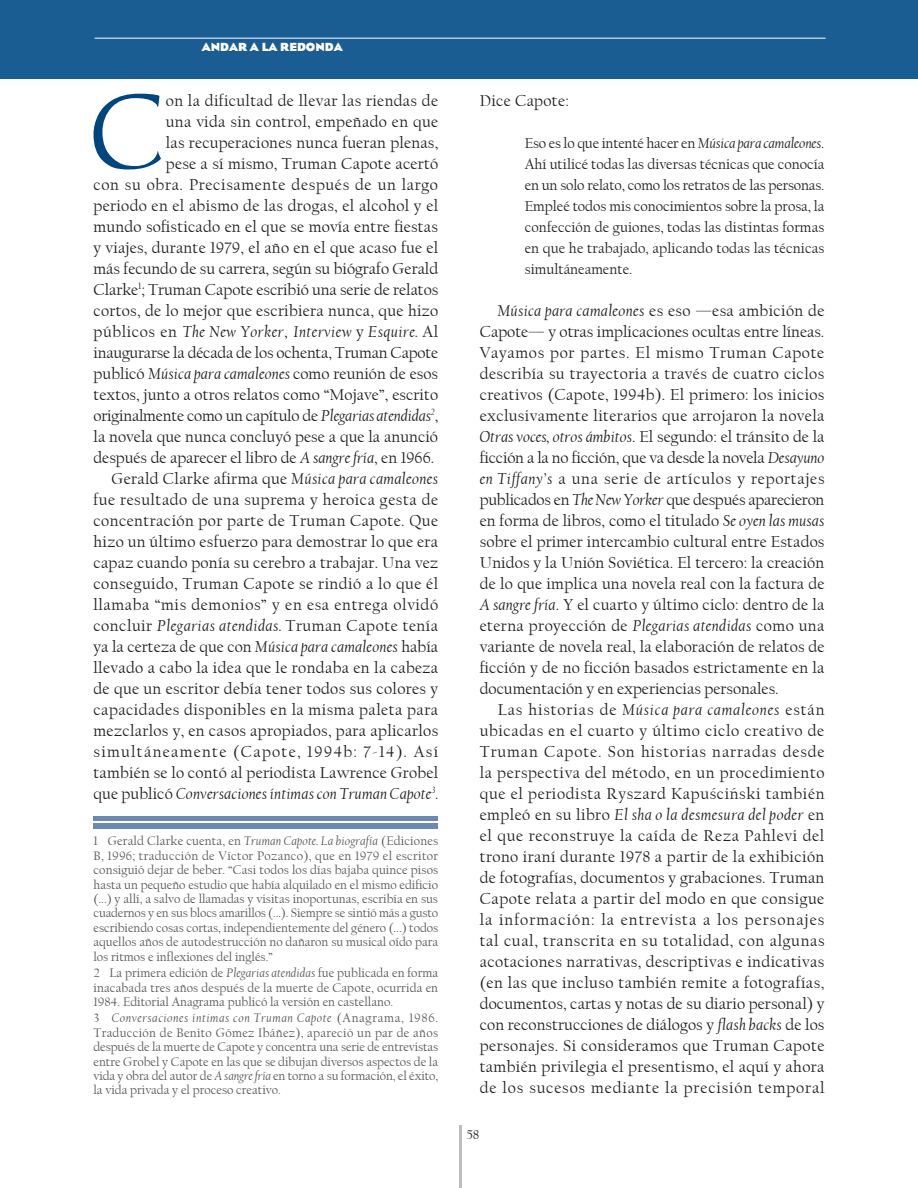
<style>
.page{position:relative;width:918px;height:1188px;background:#fff}
.page>*{position:absolute;margin:0;border:0;box-sizing:border-box;transform-origin:0 0}
.capitular2{font:111.3px "Californian FB";color:#00467e}
.capitular2-2{font:16.5px/21px "Californian FB";letter-spacing:.015em;color:#231f20;text-align:justify}
.notas_de_pie{font:16.5px "Californian FB";letter-spacing:.02em;color:#231f20}
.sss{font:15px/21px "Californian FB";letter-spacing:.005em;color:#231f20;text-align:justify}
.numero{font:13.5px "Californian FB";color:#231f20}
.notas_de_pie-2{font:12.9px/14.4px "Californian FB";color:#57585a;text-align:justify}
.POESIA{font:700 12px "Eagle";color:#fff}
.s1{font-style:italic}
</style>
<div class="page">
<hr style="left:459px;top:1125px;width:3px;height:63px;background:#bcbdc0">
<div style="left:0;top:0;width:918px;height:79px;background:#1a5d93"></div>
<hr style="left:95px;top:38px;width:731px;height:1px;background:#fff">
<div style="left:94px;top:816px;width:344px;height:13px;background:#6b89b4"></div>
<hr style="left:94px;top:821px;width:344px;height:2px;background:#fff">
<p class="POESIA" style="left:202px;top:40px;width:143px">ANDAR A LA REDONDA</p>
<p class="capitular2" style="left:89px;top:71px;width:78px">C</p>
<p class="capitular2-2" style="left:94px;top:90px;width:346px;text-align:right">on la dificultad de llevar las riendas de<br>una vida sin control, empeñado en que<br>las recuperaciones nunca fueran plenas,<br>pese a sí mismo, Truman Capote acertó<br>con su obra. Precisamente después de un largo periodo en el abismo de las drogas, el alcohol y el mundo sofisticado en el que se movía entre fiestas y viajes, durante 1979, el año en el que acaso fue el más fecundo de su carrera, según su biógrafo Gerald Clarke<sup>1</sup>; Truman Capote escribió una serie de relatos cortos, de lo mejor que escribiera nunca, que hizo públicos en <span class="s1">The New Yorker</span>, <span class="s1">Interview</span> y <span class="s1">Esquire.</span> Al inaugurarse la década de los ochenta, Truman Capote publicó <span class="s1">Música para camaleones</span> como reunión de esos textos, junto a otros relatos como “Mojave”, escrito originalmente como un capítulo de <span class="s1">Plegarias atendidas</span><sup>2</sup>, la novela que nunca concluyó pese a que la anunció después de aparecer el libro de <span class="s1">A sangre fría</span>, en 1966.</p>
<p class="capitular2-2" style="left:94px;top:468px;width:346px;text-indent:18px">Gerald Clarke afirma que <span class="s1">Música para camaleones </span>fue resultado de una suprema y heroica gesta de concentración por parte de Truman Capote. Que hizo un último esfuerzo para demostrar lo que era capaz cuando ponía su cerebro a trabajar. Una vez conseguido, Truman Capote se rindió a lo que él llamaba “mis demonios” y en esa entrega olvidó concluir <span class="s1">Plegarias atendidas.</span> Truman Capote tenía ya la certeza de que con <span class="s1">Música para camaleones</span> había llevado a cabo la idea que le rondaba en la cabeza de que un escritor debía tener todos sus colores y capacidades disponibles en la misma paleta para mezclarlos y, en casos apropiados, para aplicarlos simultáneamente (Capote, 1994b: 7-14). Así también se lo contó al periodista Lawrence Grobel que publicó <span class="s1">Conversaciones íntimas con Truman Capote</span><sup>3</sup><span class="s1">.</span></p>
<p class="notas_de_pie-2" style="left:94px;top:834px;width:346px">1 Gerald Clarke cuenta, en <span class="s1">Truman Capote. La biografía</span> (Ediciones B, 1996; traducción de Víctor Pozanco), que en 1979 el escritor consiguió dejar de beber. “Casi todos los días bajaba quince pisos hasta un pequeño estudio que había alquilado en el mismo edificio (...) y allí, a salvo de llamadas y visitas inoportunas, escribía en sus cuadernos y en sus blocs amarillos (...). Siempre se sintió más a gusto escribiendo cosas cortas, independientemente del género (...) todos aquellos años de autodestrucción no dañaron su musical oído para los ritmos e inflexiones del inglés.”</p>
<p class="notas_de_pie-2" style="left:94px;top:966px;width:346px">2 La primera edición de <span class="s1">Plegarias atendidas</span> fue publicada en forma inacabada tres años después de la muerte de Capote, ocurrida en 1984. Editorial Anagrama publicó la versión en castellano.</p>
<p class="notas_de_pie-2" style="left:94px;top:1011px;width:346px">3 <span class="s1">Conversaciones íntimas con Truman Capote</span> (Anagrama, 1986.<br>Traducción de Benito Gómez Ibáñez), apareció un par de años después de la muerte de Capote y concentra una serie de entrevistas entre Grobel y Capote en las que se dibujan diversos aspectos de la vida y obra del autor de <span class="s1">A sangre fría</span> en torno a su formación, el éxito, la vida privada y el proceso creativo.</p>
<p class="notas_de_pie" style="left:480px;top:91px;width:91px">Dice Capote:</p>
<p class="sss" style="left:525px;top:133px;width:301px">Eso es lo que intenté hacer en <span class="s1">Música para camaleones</span>.<br>Ahí utilicé todas las diversas técnicas que conocía en un solo relato, como los retratos de las personas.<br>Empleé todos mis conocimientos sobre la prosa, la confección de guiones, todas las distintas formas en que he trabajado, aplicando todas las técnicas simultáneamente.</p>
<p class="capitular2-2" style="left:480px;top:300px;width:346px;text-indent:18px"><span class="s1">Música para camaleones</span> es eso —esa ambición de Capote— y otras implicaciones ocultas entre líneas.<br>Vayamos por partes. El mismo Truman Capote describía su trayectoria a través de cuatro ciclos creativos (Capote, 1994b). El primero: los inicios exclusivamente literarios que arrojaron la novela <span class="s1">Otras voces, otros ámbitos</span>. El segundo: el tránsito de la ficción a la no ficción, que va desde la novela <span class="s1">Desayuno en Tiffany’s</span> a una serie de artículos y reportajes publicados en <span class="s1">The New Yorker</span> que después aparecieron en forma de libros, como el titulado <span class="s1">Se oyen las musas </span>sobre el primer intercambio cultural entre Estados Unidos y la Unión Soviética. El tercero: la creación de lo que implica una novela real con la factura de <span class="s1">A sangre fría</span>. Y el cuarto y último ciclo: dentro de la eterna proyección de <span class="s1">Plegarias atendidas</span> como una variante de novela real, la elaboración de relatos de ficción y de no ficción basados estrictamente en la documentación y en experiencias personales.</p>
<p class="capitular2-2" style="left:480px;top:699px;width:346px;text-indent:18px">Las historias de <span class="s1">Música para camaleones</span> están ubicadas en el cuarto y último ciclo creativo de Truman Capote. Son historias narradas desde la perspectiva del método, en un procedimiento que el periodista Ryszard Kapuscinski también empleó en su libro <span class="s1">El sha o la desmesura del poder</span> en el que reconstruye la caída de Reza Pahlevi del trono iraní durante 1978 a partir de la exhibición de fotografías, documentos y grabaciones. Truman Capote relata a partir del modo en que consigue la información: la entrevista a los personajes tal cual, transcrita en su totalidad, con algunas acotaciones narrativas, descriptivas e indicativas (en las que incluso también remite a fotografías, documentos, cartas y notas de su diario personal) y con reconstrucciones de diálogos y <span class="s1">flash backs</span> de los personajes. Si consideramos que Truman Capote también privilegia el presentismo, el aquí y ahora de los sucesos mediante la precisión temporal</p>
<p class="numero" style="left:466px;top:1127px;width:15px">58</p>
</div>
